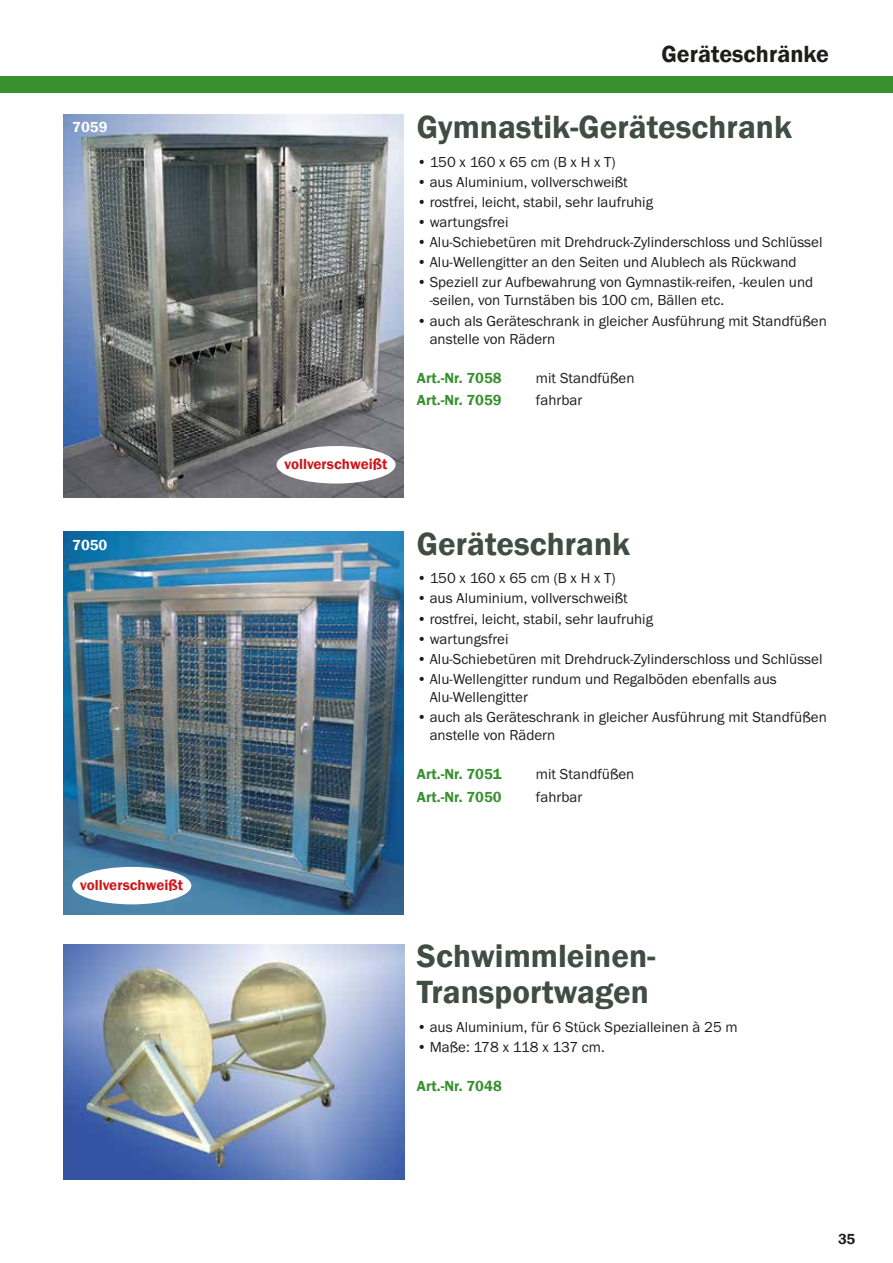
<style>
.page{position:relative;width:893px;height:1263px;background:#fff}
.page>*{position:absolute;margin:0;border:0;box-sizing:border-box;transform-origin:0 0}
.t1{font:600 33px/36px "Franklin Gothic";color:#404d43}
.t2{font:600 24px "Franklin Gothic";color:#1d1d1b}
.t3{font:15px/18px "Franklin Gothic Itc T";color:#1d1d1b}
.t4{font:600 15px "Franklin Gothic";color:#38902f}
.t5{font:15px "Franklin Gothic Itc T";letter-spacing:.25em;color:#1d1d1b}
.t6{font:600 15px "Franklin Gothic";color:#cd171a}
.t7{font:600 15px "Franklin Gothic";color:#fff}
.t8{font:600 15px "Franklin Gothic";color:#1d1d1b}
</style>
<div class="page">
<div style="left:0;top:77px;width:893px;height:16px;background:#38902f"></div>
<img style="left:64px;top:115px;width:340px;height:383px">
<img style="left:64px;top:531px;width:340px;height:383px">
<img style="left:64px;top:944px;width:340px;height:235px">
<div style="left:277px;top:446px;width:119px;height:37px;background:#fff;border-radius:50%"></div>
<div style="left:72px;top:867px;width:119px;height:37px;background:#fff;border-radius:50%"></div>
<p class="t7" style="left:72px;top:118px;width:37px">7059</p>
<p class="t6" style="left:284px;top:455px;width:104px">vollverschweißt</p>
<h2 class="t2" style="left:661px;top:39px;width:169px">Geräteschränke</h2>
<h1 class="t1" style="left:417px;top:109px;width:376px">Gymnastik-Geräteschrank</h1>
<p class="t5" style="left:417px;top:153px;width:200px">• 150x160x65cm(BxHxT)</p>
<p class="t3" style="left:417px;top:173px;width:212px">• aus Aluminium, vollverschweißt</p>
<p class="t3" style="left:417px;top:193px;width:238px">• rostfrei, leicht, stabil, sehr laufruhig</p>
<p class="t3" style="left:417px;top:213px;width:93px">• wartungsfrei</p>
<p class="t3" style="left:417px;top:233px;width:407px">• Alu-Schiebetüren mit Drehdruck-Zylinderschloss und Schlüssel</p>
<p class="t3" style="left:417px;top:253px;width:381px">• Alu-Wellengitter an den Seiten und Alublech als Rückwand</p>
<p class="t3" style="left:430px;top:273px;width:385px;text-indent:-13px">• Speziell zur Aufbewahrung von Gymnastik-reifen, -keulen und -seilen, von Turnstäben bis 100 cm, Bällen etc.</p>
<p class="t3" style="left:430px;top:311px;width:399px;text-indent:-13px">• auch als Geräteschrank in gleicher Ausführung mit Standfüßen anstelle von Rädern</p>
<p class="t4" style="left:417px;top:368px;width:86px">Art.-Nr. 7058</p>
<p class="t3" style="left:536px;top:368px;width:100px">mit Standfüßen</p>
<p class="t4" style="left:417px;top:391px;width:86px">Art.-Nr. 7059</p>
<p class="t3" style="left:536px;top:391px;width:48px">fahrbar</p>
<p class="t7" style="left:72px;top:536px;width:37px">7050</p>
<h1 class="t1" style="left:417px;top:526px;width:215px">Geräteschrank</h1>
<p class="t5" style="left:417px;top:569px;width:200px">• 150x160x65cm(BxHxT)</p>
<p class="t3" style="left:417px;top:589px;width:212px">• aus Aluminium, vollverschweißt</p>
<p class="t3" style="left:417px;top:609px;width:238px">• rostfrei, leicht, stabil, sehr laufruhig</p>
<p class="t3" style="left:417px;top:629px;width:93px">• wartungsfrei</p>
<p class="t3" style="left:417px;top:650px;width:407px">• Alu-Schiebetüren mit Drehdruck-Zylinderschloss und Schlüssel</p>
<p class="t3" style="left:430px;top:670px;width:349px;text-indent:-13px">• Alu-Wellengitter rundum und Regalböden ebenfalls aus<br>Alu-Wellengitter</p>
<p class="t3" style="left:430px;top:708px;width:399px;text-indent:-13px">• auch als Geräteschrank in gleicher Ausführung mit Standfüßen anstelle von Rädern</p>
<p class="t4" style="left:417px;top:765px;width:86px">Art.-Nr. 7051</p>
<p class="t3" style="left:536px;top:765px;width:100px">mit Standfüßen</p>
<p class="t4" style="left:417px;top:787px;width:86px">Art.-Nr. 7050</p>
<p class="t3" style="left:536px;top:787px;width:48px">fahrbar</p>
<p class="t6" style="left:80px;top:876px;width:104px">vollverschweißt</p>
<h1 class="t1" style="left:417px;top:938px;width:240px">Schwimmleinen&shy;transportwagen</h1>
<p class="t3" style="left:417px;top:1017px;width:322px">• aus Aluminium, für 6 Stück Spezialleinen à 25 m</p>
<p class="t3" style="left:417px;top:1038px;width:189px">• Maße: 178 x 118 x 137 cm.</p>
<p class="t4" style="left:417px;top:1077px;width:86px">Art.-Nr. 7048</p>
<p class="t8" style="left:838px;top:1229px;width:18px">35</p>
</div>
